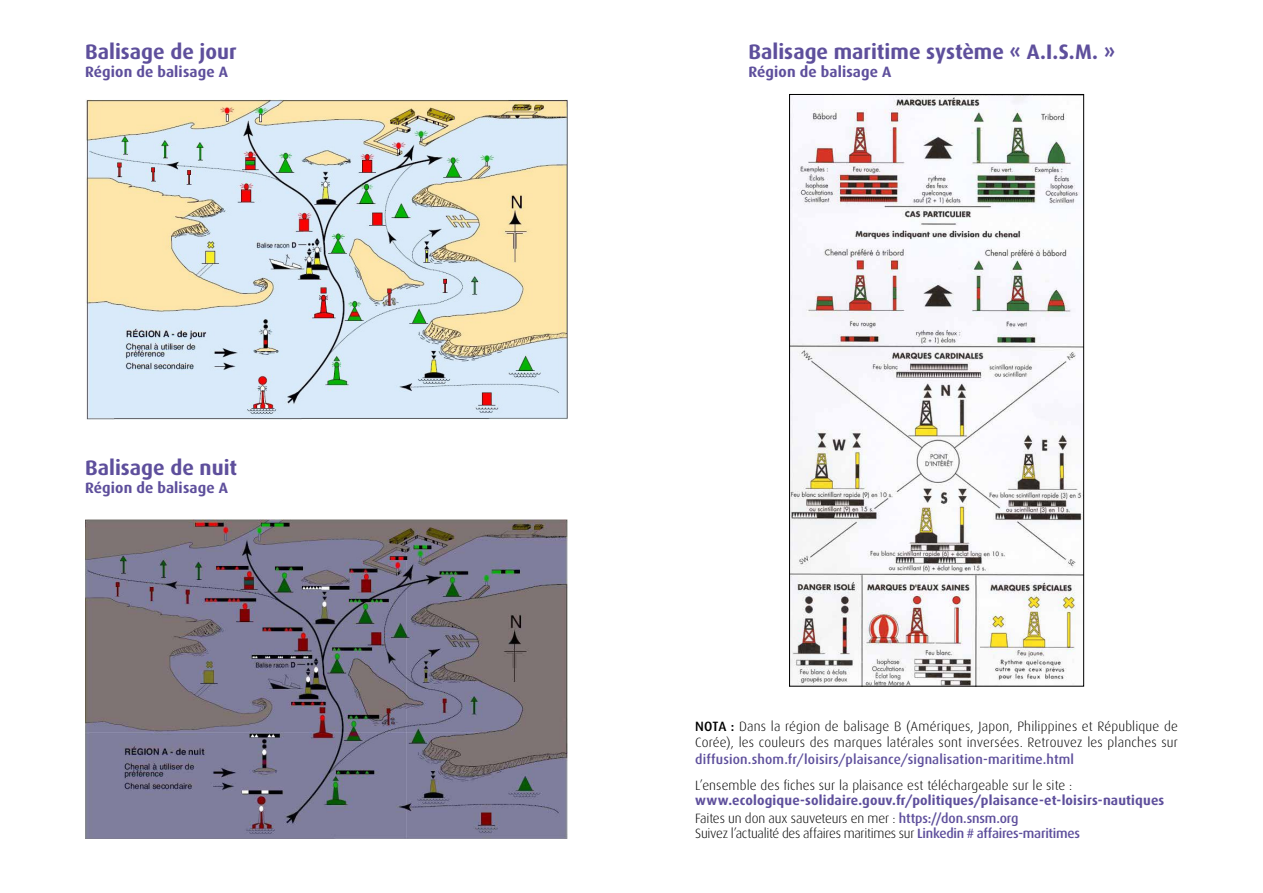
<style>
.page{position:relative;width:1263px;height:893px;background:#fff}
.page>*{position:absolute;margin:0;border:0;box-sizing:border-box;transform-origin:0 0}
.t1{font:700 21px "Dax OT";color:#5e4f9c}
.t2{font:700 15px "Dax OT";letter-spacing:.01em;color:#5e4f9c}
.t3{font:300 13.5px/16.5px "Dax";letter-spacing:.01em;color:#000}
.t4{font:300 13.5px/15px "Dax OT";letter-spacing:-.02em;color:#000}
.t5{font:700 13.5px "Dax";letter-spacing:.015em;color:#5e4f9c}
.t6{font:500 13.5px "Dax";letter-spacing:.01em;color:#5e4f9c}
.s1{font-weight:500}
.s2{font-weight:500;color:#5e4f9c}
</style>
<div class="page">
<img style="left:85px;top:99px;width:483px;height:320px">
<img style="left:85px;top:519px;width:483px;height:320px">
<img style="left:791px;top:96px;width:291px;height:588px">
<div style="left:789px;top:94px;width:295px;height:592px;border:1px solid #000"></div>
<h1 class="t1" style="left:85px;top:40px;width:153px">Balisage de jour</h1>
<p class="t2" style="left:85px;top:63px;width:144px">Région de balisage A</p>
<h1 class="t1" style="left:85px;top:456px;width:154px">Balisage de nuit</h1>
<p class="t2" style="left:85px;top:479px;width:144px">Région de balisage A</p>
<h1 class="t1" style="left:748px;top:40px;width:368px">Balisage maritime système « A.I.S.M. »</h1>
<p class="t2" style="left:748px;top:63px;width:144px">Région de balisage A</p>
<p class="t3" style="left:695px;top:718px;width:484px"><span class="s1">NOTA :</span> Dans la région de balisage B (Amériques, Japon, Philippines et République de<br>Corée), les couleurs des marques latérales sont inversées. Retrouvez les planches sur</p>
<p class="t6" style="left:695px;top:752px;width:380px">diffusion.shom.fr/loisirs/plaisance/signalisation-maritime.html</p>
<p class="t3" style="left:695px;top:777px;width:378px">L’ensemble des fiches sur la plaisance est téléchargeable sur le site :</p>
<p class="t5" style="left:695px;top:793px;width:471px">www.ecologique-solidaire.gouv.fr/politiques/plaisance-et-loisirs-nautiques</p>
<p class="t4" style="left:695px;top:811px;width:386px">Faites un don aux sauveteurs en mer : <span class="s2">https://don.snsm.org<br></span>Suivez l’actualité des affaires maritimes sur <span class="s2">Linkedin # affaires-maritimes</span></p>
</div>
